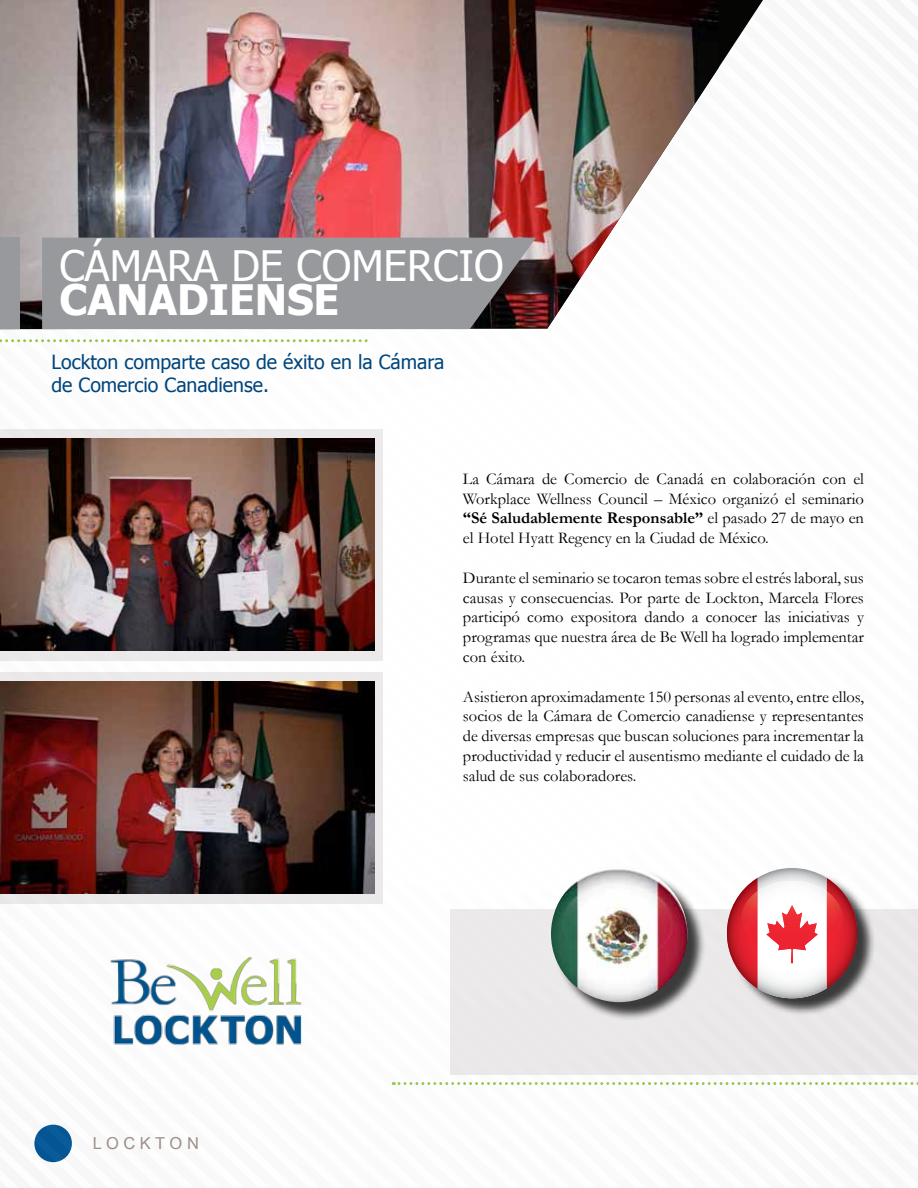
<style>
.page{position:relative;width:918px;height:1188px;background:#fff}
.page>*{position:absolute;margin:0;border:0;box-sizing:border-box;transform-origin:0 0}
.t1{font:42px "Tahoma";color:#fff}
.t2{font:700 42px "Tahoma";color:#fff}
.t3{font:19.5px/23.4px "Tahoma";color:#00467e}
.t4{font:16.5px/19.8px "Garamond";color:#000;text-align:justify}
.t5{font:16.5px "Arial";color:#9d8d85}
.s1{font-weight:700}
</style>
<div class="page">
<svg style="left:719px;top:0;width:44px;height:67px"></svg>
<img style="left:0;top:0;width:719px;height:329px">
<div style="left:450px;top:909px;width:468px;height:166px;background:#ebe9e9"></div>
<div style="left:0;top:429px;width:383px;height:232px;background:#ebe9e9"></div>
<div style="left:0;top:673px;width:383px;height:231px;background:#ebe9e9"></div>
<div style="left:1px;top:238px;width:19px;height:91px;background:#97999c"></div>
<div style="left:42px;top:238px;width:494px;height:91px;background:#97999c"></div>
<svg style="left:1px;top:339px;width:367px;height:3px"></svg>
<img style="left:0;top:438px;width:374px;height:213px">
<img style="left:0;top:681px;width:374px;height:213px">
<div style="left:729px;top:870px;width:147px;height:147px;background:#000;opacity:.75"></div>
<svg style="left:729px;top:988px;width:29px;height:10px"></svg>
<svg style="left:827px;top:988px;width:30px;height:10px"></svg>
<img style="left:729px;top:870px;width:128px;height:8px">
<img style="left:727px;top:878px;width:31px;height:110px">
<img style="left:827px;top:878px;width:30px;height:110px">
<img style="left:758px;top:868px;width:69px;height:130px">
<svg style="left:766px;top:957px;width:52px;height:6px"></svg>
<img style="left:741px;top:891px;width:17px;height:56px">
<img style="left:827px;top:891px;width:16px;height:56px">
<img style="left:758px;top:881px;width:69px;height:76px">
<img style="left:766px;top:905px;width:52px;height:52px">
<div style="left:553px;top:868px;width:153px;height:153px;background:#000;opacity:.75"></div>
<img style="left:551px;top:866px;width:136px;height:136px;border-radius:68px">
<img style="left:110px;top:956px;width:192px;height:90px">
<h1 class="t1" style="left:59px;top:238px;width:446px">CÁMARA DE COMERCIO</h1>
<h1 class="t2" style="left:59px;top:273px;width:282px">CANADIENSE</h1>
<p class="t3" style="left:51px;top:349px;width:394px">Lockton comparte caso de éxito en la Cámara de Comercio Canadiense.</p>
<p class="t5" style="left:93px;top:1133px;width:108px">L O C K T O N</p>
<p class="t4" style="left:463px;top:469px;width:403px">La Cámara de Comercio de Canadá en colaboración con el Workplace Wellness Council – México organizó el seminario <span class="s1">“Sé Saludablemente Responsable”</span> el pasado 27 de mayo en el Hotel Hyatt Regency en la Ciudad de México.</p>
<p class="t4" style="left:463px;top:568px;width:403px">Durante el seminario se tocaron temas sobre el estrés laboral, sus causas y consecuencias. Por parte de Lockton, Marcela Flores participó como expositora dando a conocer las iniciativas y programas que nuestra área de Be Well ha logrado implementar con éxito.</p>
<p class="t4" style="left:463px;top:686px;width:403px">Asistieron aproximadamente 150 personas al evento, entre ellos, socios de la Cámara de Comercio canadiense y representantes de diversas empresas que buscan soluciones para incrementar la productividad y reducir el ausentismo mediante el cuidado de la salud de sus colaboradores.</p>
</div>
